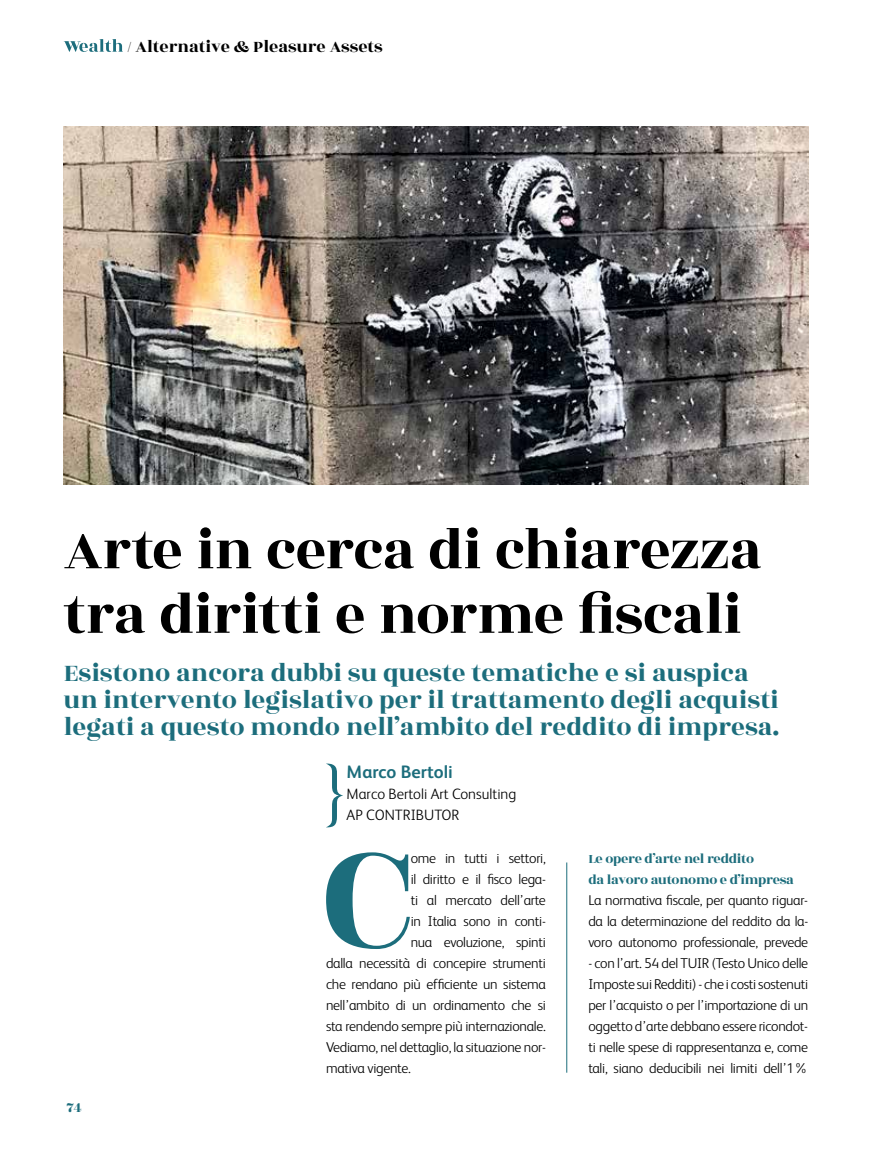
<style>
.page{position:relative;width:872px;height:1149px;background:#fff}
.page>*{position:absolute;margin:0;border:0;box-sizing:border-box;transform-origin:0 0}
.t1{font:164.25px "Rozha One";color:#1c6d7c}
.t2{font:300 condensed 73.95px "Helvetica";color:#1c6d7c}
.t3{font:60px/64.5px "Rozha One";letter-spacing:-.01em;color:#000}
.t4{font:27px/27px "Rozha One";color:#1c6d7c}
.t5{font:18px "Rozha One";color:#000}
.t6{font:700 18px "FS Albert";color:#1c6d7c}
.t7{font:300 15px/21px "FS Albert";color:#000}
.t8{font:15px "Rozha One";color:#1c6d7c}
.t9{font:300 14.25px/21px "FS Albert";letter-spacing:-.02em;color:#000;text-align:justify}
.t10{font:14.25px/21px "Rozha One";letter-spacing:-.02em;color:#1c6d7c}
</style>
<div class="page">
<svg style="left:64px;top:39px;width:59px;height:13px"></svg>
<img style="left:64px;top:127px;width:744px;height:357px">
<hr style="left:566px;top:862px;width:1px;height:210px;background:#1c6d7c">
<p class="t5" style="left:127px;top:35px;width:257px">/ Alternative &amp; Pleasure Assets</p>
<h3 class="t3" style="left:64px;top:522px;width:700px">Arte in cerca di chiarezza tra diritti e norme fiscali</h3>
<h3 class="t4" style="left:64px;top:661px;width:717px">Esistono ancora dubbi su queste tematiche e si auspica un intervento legislativo per il trattamento degli acquisti legati a questo mondo nell’ambito del reddito di impresa.</h3>
<p class="t8" style="left:67px;top:1097px;width:17px">74</p>
<h2 class="t2" style="left:321px;top:747px;width:27px">}</h2>
<p class="t6" style="left:346px;top:761px;width:108px">Marco Bertoli</p>
<p class="t7" style="left:346px;top:783px;width:171px">Marco Bertoli Art Consulting<br>AP CONTRIBUTOR</p>
<h1 class="t1" style="left:322px;top:795px;width:93px">C</h1>
<p class="t9" style="left:411px;top:846px;width:137px">ome in tutti i settori,</p>
<p class="t9" style="left:411px;top:867px;width:137px">il diritto e il fisco lega-</p>
<p class="t9" style="left:411px;top:888px;width:137px">ti al mercato dell’arte</p>
<p class="t9" style="left:411px;top:909px;width:137px">in Italia sono in conti-</p>
<p class="t9" style="left:411px;top:930px;width:137px">nua evoluzione, spinti</p>
<p class="t9" style="left:326px;top:951px;width:221px">dalla necessità di concepire strumenti</p>
<p class="t9" style="left:326px;top:972px;width:221px">che rendano più efficiente un sistema</p>
<p class="t9" style="left:326px;top:993px;width:221px">nell’ambito di un ordinamento che si</p>
<p class="t9" style="left:326px;top:1014px;width:221px">sta rendendo sempre più internazionale.</p>
<p class="t9" style="left:326px;top:1035px;width:221px">Vediamo, nel dettaglio, la situazione nor-</p>
<p class="t9" style="left:326px;top:1056px;width:86px">mativa vigente.</p>
<p class="t10" style="left:588px;top:848px;width:207px">Le opere d’arte nel reddito<br>da lavoro autonomo e d’impresa</p>
<p class="t9" style="left:588px;top:888px;width:221px">La normativa fiscale, per quanto riguar&shy;da la determinazione del reddito da la&shy;voro autonomo professionale, prevede</p>
<p class="t9" style="left:588px;top:951px;width:221px">- con l’art. 54 del TUIR (Testo Unico delle Imposte sui Redditi) - che i costi sostenuti per l’acquisto o per l’importazione di un oggetto d’arte debbano essere ricondot&shy;ti nelle spese di rappresentanza e, come tali, siano deducibili nei limiti dell’1%</p>
</div>
